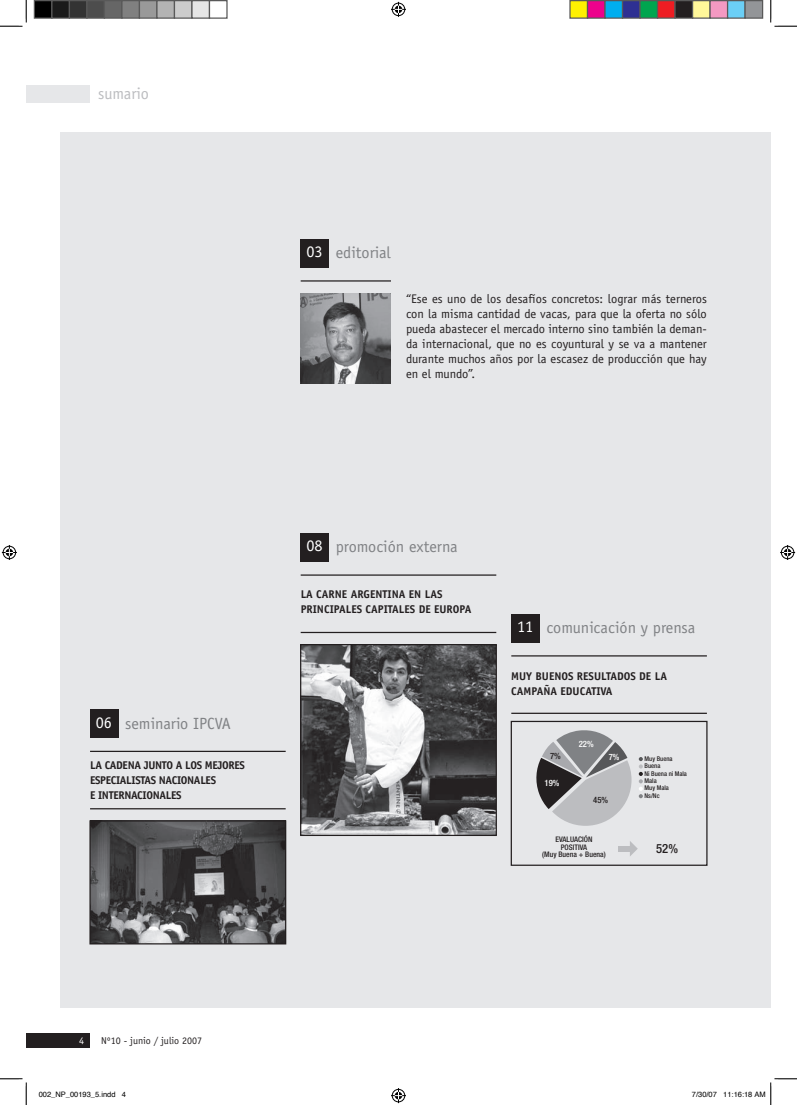
<style>
.page{position:relative;width:797px;height:1105px;background:#fff}
.page>*{position:absolute;margin:0;border:0;box-sizing:border-box;transform-origin:0 0}
.t1{font:16.25px "Officina Sans";color:#808285}
.t2{font:16.25px "Officina Sans";color:#bcbdc0}
.t3{font:500 condensed 12.75px "Helvetica Neue";color:#231f20}
.t4{font:12.5px/15px "Officina Sans";color:#231f20;text-align:justify}
.t5{font:700 11.25px/15px "Officina Sans";color:#231f20}
.t6{font:700 11.25px/15px "Officina Sans";letter-spacing:-.03em;color:#231f20}
.t7{font:10px "Officina Sans";color:#231f20}
.t8{font:500 condensed 8.75px "Helvetica Neue";color:#fff}
.t9{font:500 condensed 8.75px "Helvetica Neue";color:#231f20}
.t10{font:500 condensed 7.62px/7.6px "Helvetica Neue";color:#231f20;text-align:center}
.t11{font:7.5px "Helvetica";color:#000}
.t12{font:500 condensed 6.5px/7.4px "Helvetica Neue";color:#231f20}
.s1{color:#fff}
</style>
<div class="page">
<div style="left:26px;top:86px;width:64px;height:17px;background:#e6e7e9"></div>
<div style="left:26px;top:1034px;width:64px;height:14px;background:#231f20"></div>
<div style="left:60px;top:133px;width:710px;height:875px;background:#e6e7e9"></div>
<div style="left:301px;top:239px;width:28px;height:28px;background:#231f20"></div>
<img style="left:301px;top:294px;width:90px;height:90px">
<hr style="left:301px;top:280px;width:90px;height:2px;background:#231f20">
<div style="left:90px;top:709px;width:28px;height:29px;background:#231f20"></div>
<img style="left:91px;top:822px;width:193px;height:120px">
<div style="left:89px;top:820px;width:197px;height:124px;border:1px solid #231f20"></div>
<hr style="left:90px;top:751px;width:196px;height:1px;background:#231f20">
<hr style="left:90px;top:808px;width:196px;height:1px;background:#231f20">
<div style="left:301px;top:533px;width:28px;height:28px;background:#231f20"></div>
<img style="left:302px;top:646px;width:193px;height:188px">
<div style="left:300px;top:644px;width:197px;height:192px;border:1px solid #231f20"></div>
<hr style="left:301px;top:574px;width:195px;height:2px;background:#231f20">
<hr style="left:301px;top:632px;width:195px;height:1px;background:#231f20">
<div style="left:511px;top:614px;width:28px;height:28px;background:#231f20"></div>
<svg style="left:638px;top:757px;width:5px;height:41px"></svg>
<svg style="left:536px;top:730px;width:95px;height:96px"></svg>
<div style="left:618px;top:846px;width:13px;height:5px;background:#bcbdc0"></div>
<svg style="left:630px;top:841px;width:7px;height:15px"></svg>
<div style="left:510px;top:721px;width:197px;height:145px;border:1px solid #231f20"></div>
<hr style="left:511px;top:655px;width:196px;height:1px;background:#231f20">
<hr style="left:511px;top:713px;width:196px;height:1px;background:#231f20">
<svg style="left:0;top:0;width:27px;height:27px"></svg>
<svg style="left:0;top:1078px;width:27px;height:27px"></svg>
<svg style="left:770px;top:0;width:27px;height:27px"></svg>
<svg style="left:391px;top:2px;width:15px;height:15px"></svg>
<svg style="left:391px;top:1088px;width:15px;height:15px"></svg>
<svg style="left:2px;top:545px;width:15px;height:15px"></svg>
<svg style="left:780px;top:545px;width:15px;height:15px"></svg>
<div style="left:34px;top:1px;width:18px;height:17px;background:#000"></div>
<div style="left:34px;top:0;width:18px;height:19px;border:1px solid #595959"></div>
<div style="left:52px;top:1px;width:17px;height:17px;background:#1a1a1a"></div>
<div style="left:51px;top:0;width:19px;height:19px;border:1px solid #595959"></div>
<div style="left:69px;top:1px;width:18px;height:17px;background:#333"></div>
<div style="left:69px;top:0;width:19px;height:19px;border:1px solid #595959"></div>
<div style="left:87px;top:1px;width:17px;height:17px;background:#4d4d4d"></div>
<div style="left:86px;top:0;width:19px;height:19px;border:1px solid #595959"></div>
<div style="left:104px;top:1px;width:18px;height:17px;background:#666"></div>
<div style="left:104px;top:0;width:18px;height:19px;border:1px solid #595959"></div>
<div style="left:122px;top:1px;width:17px;height:17px;background:#808080"></div>
<div style="left:121px;top:0;width:19px;height:19px;border:1px solid #595959"></div>
<div style="left:139px;top:1px;width:18px;height:17px;background:#999"></div>
<div style="left:139px;top:0;width:19px;height:19px;border:1px solid #595959"></div>
<div style="left:157px;top:1px;width:17px;height:17px;background:#b3b3b3"></div>
<div style="left:156px;top:0;width:19px;height:19px;border:1px solid #595959"></div>
<div style="left:174px;top:1px;width:18px;height:17px;background:#ccc"></div>
<div style="left:174px;top:0;width:18px;height:19px;border:1px solid #595959"></div>
<div style="left:192px;top:1px;width:17px;height:17px;background:#e6e6e6"></div>
<div style="left:191px;top:0;width:19px;height:19px;border:1px solid #595959"></div>
<div style="left:209px;top:0;width:19px;height:19px;border:1px solid #595959"></div>
<div style="left:570px;top:1px;width:17px;height:17px;background:#fff101"></div>
<div style="left:569px;top:0;width:19px;height:19px;border:1px solid #595959"></div>
<div style="left:587px;top:1px;width:18px;height:17px;background:#ed028c"></div>
<div style="left:587px;top:0;width:18px;height:19px;border:1px solid #595959"></div>
<div style="left:605px;top:1px;width:17px;height:17px;background:#00aeef"></div>
<div style="left:604px;top:0;width:19px;height:19px;border:1px solid #595959"></div>
<div style="left:622px;top:1px;width:18px;height:17px;background:#2e3092"></div>
<div style="left:622px;top:0;width:18px;height:19px;border:1px solid #595959"></div>
<div style="left:640px;top:1px;width:17px;height:17px;background:#00a54f"></div>
<div style="left:639px;top:0;width:19px;height:19px;border:1px solid #595959"></div>
<div style="left:657px;top:1px;width:18px;height:17px;background:#ee1d23"></div>
<div style="left:657px;top:0;width:18px;height:19px;border:1px solid #595959"></div>
<div style="left:675px;top:1px;width:17px;height:17px;background:#231f20"></div>
<div style="left:674px;top:0;width:19px;height:19px;border:1px solid #595959"></div>
<div style="left:692px;top:1px;width:18px;height:17px;background:#fff79a"></div>
<div style="left:692px;top:0;width:18px;height:19px;border:1px solid #595959"></div>
<div style="left:710px;top:1px;width:17px;height:17px;background:#f499c2"></div>
<div style="left:709px;top:0;width:19px;height:19px;border:1px solid #595959"></div>
<div style="left:727px;top:1px;width:18px;height:17px;background:#6bcff6"></div>
<div style="left:727px;top:0;width:18px;height:19px;border:1px solid #595959"></div>
<div style="left:745px;top:1px;width:17px;height:17px;background:#939598"></div>
<div style="left:744px;top:0;width:19px;height:19px;border:1px solid #595959"></div>
<svg style="left:770px;top:1078px;width:27px;height:27px"></svg>
<h1 class="t2" style="left:98px;top:84px;width:52px">sumario</h1>
<h1 class="t1" style="left:306px;top:243px;width:86px"><span class="s1">03</span> editorial</h1>
<p class="t4" style="left:406px;top:291px;width:302px">“Ese es uno de los desafíos concretos: lograr más terneros con la misma cantidad de vacas, para que la oferta no sólo pueda abastecer el mercado interno sino también la deman&shy;da internacional, que no es coyuntural y se va a mantener durante muchos años por la escasez de producción que hay en el mundo”.</p>
<h1 class="t1" style="left:96px;top:714px;width:136px"><span class="s1">06</span> seminario IPCVA</h1>
<p class="t6" style="left:90px;top:757px;width:156px">LA CADENA JUNTO A LOS MEJORES<br>ESPECIALISTAS NACIONALES<br>E INTERNACIONALES</p>
<h1 class="t1" style="left:306px;top:537px;width:153px"><span class="s1">08</span> promoción externa</h1>
<p class="t5" style="left:301px;top:587px;width:172px">LA CARNE ARGENTINA EN LAS<br>PRINCIPALES CAPITALES DE EUROPA</p>
<h1 class="t1" style="left:517px;top:618px;width:180px"><span class="s1">11</span> comunicación y prensa</h1>
<p class="t5" style="left:511px;top:669px;width:157px">MUY BUENOS RESULTADOS DE LA<br>CAMPAÑA EDUCATIVA</p>
<p class="t8" style="left:578px;top:738px;width:17px">22%</p>
<p class="t9" style="left:550px;top:750px;width:12px">7%</p>
<p class="t8" style="left:608px;top:752px;width:12px">7%</p>
<p class="t8" style="left:544px;top:777px;width:17px">19%</p>
<p class="t9" style="left:593px;top:794px;width:17px">45%</p>
<p class="t12" style="left:644px;top:755px;width:44px">Muy Buena<br>Buena<br>Ni Buena ni Mala<br>Mala<br>Muy Mala<br>Ns/Nc</p>
<p class="t10" style="left:542px;top:835px;width:65px">EVALUACIÓN<br>POSITIVA<br>(Muy Buena + Buena)</p>
<p class="t3" style="left:656px;top:840px;width:23px">52%</p>
<p class="t7" style="left:101px;top:1034px;width:103px">Nº10 - junio / julio 2007</p>
<p class="t11" style="left:39px;top:1088px;width:89px">002_NP_00193_5.indd 4</p>
<p class="t11" style="left:692px;top:1088px;width:75px">7/30/07 11:16:18 AM</p>
</div>
